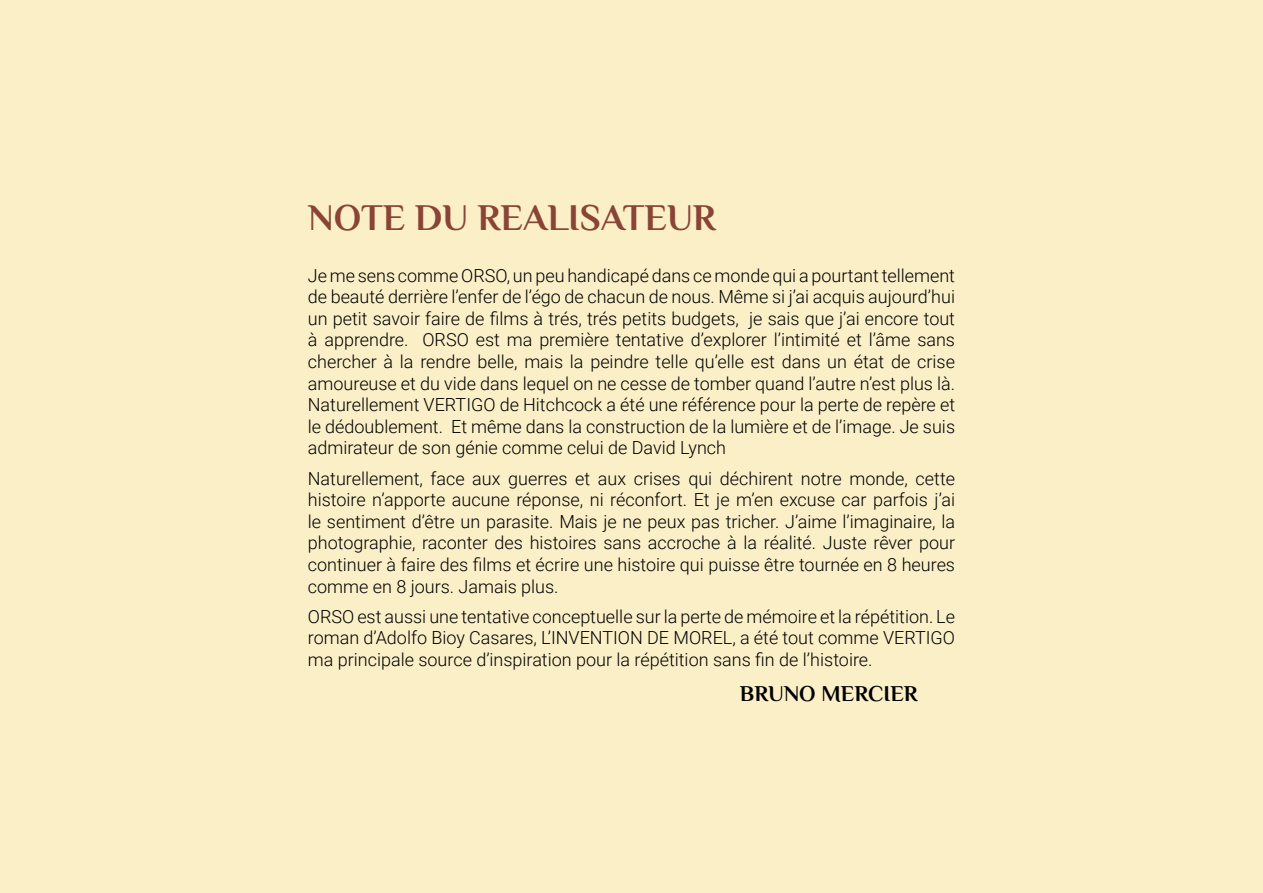
<style>
.page{position:relative;width:1263px;height:893px;background:#fbefc8}
.page>*{position:absolute;margin:0;border:0;box-sizing:border-box;transform-origin:0 0}
.t1{font:37.5px "El Messiri";color:#894435}
.t2{font:22.5px "El Messiri";color:#000}
.t3{font:300 18px/21.6px "Roboto";color:#000;text-align:justify}
</style>
<div class="page">
<h1 class="t1" style="left:308px;top:193px;width:410px">NOTE DU REALISATEUR</h1>
<p class="t3" style="left:308px;top:264px;width:649px">Je me sens comme ORSO, un peu handicapé dans ce monde qui a pourtant tellement de beauté derrière l’enfer de l’égo de chacun de nous. Même si j’ai acquis aujourd’hui un petit savoir faire de films à trés, trés petits budgets, je sais que j’ai encore tout à apprendre. ORSO est ma première tentative d’explorer l’intimité et l’âme sans chercher à la rendre belle, mais la peindre telle qu’elle est dans un état de crise amoureuse et du vide dans lequel on ne cesse de tomber quand l’autre n’est plus là.<br>Naturellement VERTIGO de Hitchcock a été une référence pour la perte de repère et le dédoublement. Et même dans la construction de la lumière et de l’image. Je suis admirateur de son génie comme celui de David Lynch</p>
<p class="t3" style="left:308px;top:467px;width:649px">Naturellement, face aux guerres et aux crises qui déchirent notre monde, cette histoire n’apporte aucune réponse, ni réconfort. Et je m’en excuse car parfois j’ai le sentiment d’être un parasite. Mais je ne peux pas tricher. J’aime l’imaginaire, la photographie, raconter des histoires sans accroche à la réalité. Juste rêver pour continuer à faire des films et écrire une histoire qui puisse être tournée en 8 heures comme en 8 jours. Jamais plus.</p>
<p class="t3" style="left:308px;top:605px;width:649px">ORSO est aussi une tentative conceptuelle sur la perte de mémoire et la répétition. Le roman d’Adolfo Bioy Casares, L’INVENTION DE MOREL, a été tout comme VERTIGO ma principale source d’inspiration pour la répétition sans fin de l’histoire.</p>
<p class="t2" style="left:740px;top:679px;width:179px">BRUNO MERCIER</p>
</div>
